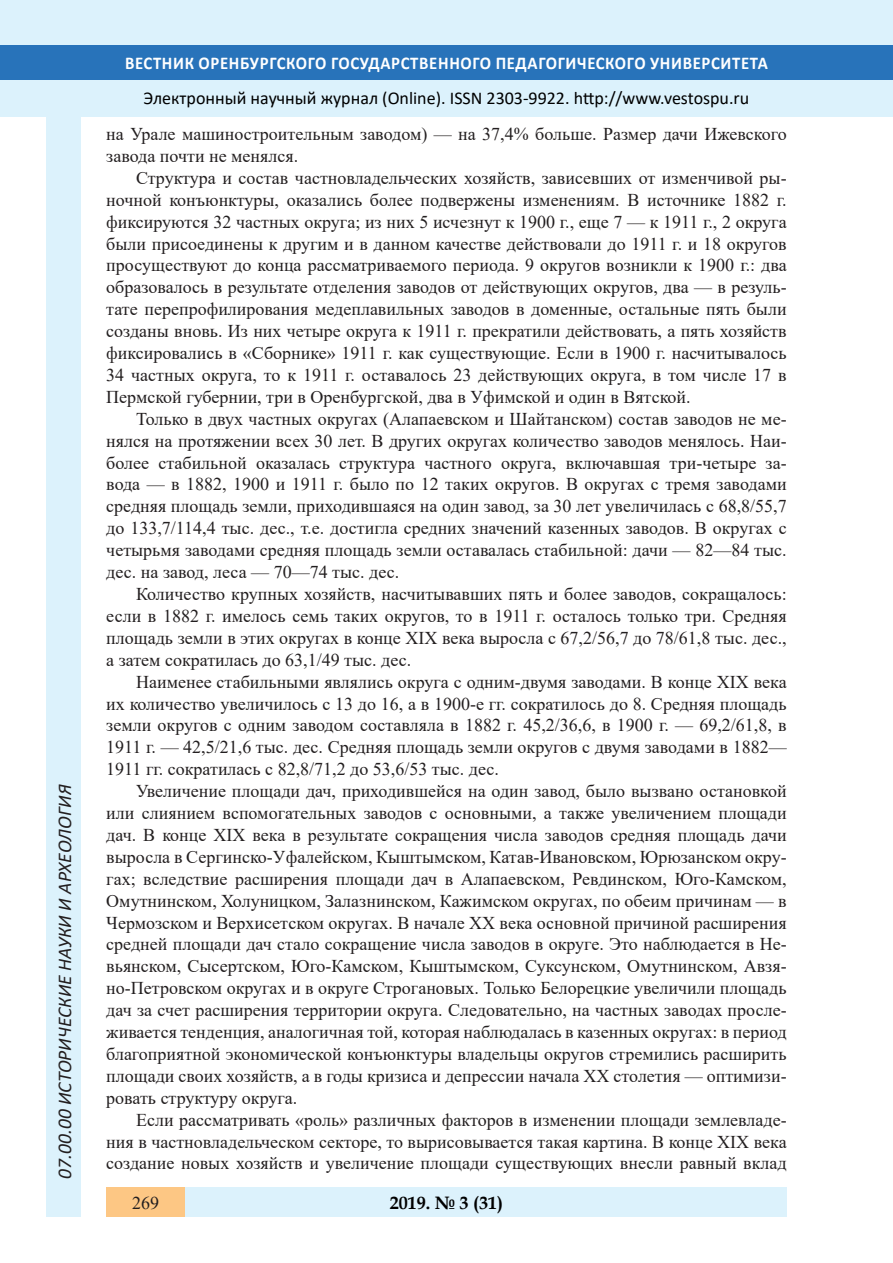
<style>
.page{position:relative;width:893px;height:1263px;background:#fff}
.page>*{position:absolute;margin:0;border:0;box-sizing:border-box;transform-origin:0 0}
.t1{font:italic 19.5px "Calibri";color:#231f20}
.Стиль2{font:18px/21.9px "Times New Roman";color:#231f20;text-align:justify}
.t2{font:18px "Calibri";color:#000}
.t3{font:700 18px "Calibri";letter-spacing:.04em;color:#fff;scale:.93 1}
.t4{font:700 18px "Book Antiqua";color:#000}
</style>
<div class="page">
<div style="left:0;top:0;width:893px;height:116px;background:#dcf2fc"></div>
<div style="left:0;top:45px;width:893px;height:34px;background:#2873ba"></div>
<div style="left:47px;top:116px;width:34px;height:1101px;background:#dcf2fc"></div>
<div style="left:106px;top:1188px;width:681px;height:29px;background:#dcf2fc"></div>
<div style="left:106px;top:1188px;width:79px;height:29px;background:#fdc784"></div>
<p class="t1" style="left:51px;top:1179px;width:395px;rotate:-90deg">07.00.00 ИСТОРИЧЕСКИЕ НАУКИ И АРХЕОЛОГИЯ</p>
<p class="t1" style="left:51px;top:1105px;width:206px;rotate:-90deg">БИОЛОГИЧЕСКИЕ НАУКИ</p>
<p class="t1" style="left:51px;top:1169px;width:11px;rotate:-90deg">3</p>
<p class="t3" style="left:125px;top:50px;width:693px">ВЕСТНИК ОРЕНБУРГСКОГО ГОСУДАРСТВЕННОГО ПЕДАГОГИЧЕСКОГО УНИВЕРСИТЕТА</p>
<p class="t2" style="left:144px;top:85px;width:607px">Электронный научный журнал (Online). ISSN 2303-9922. http://www.vestospu.ru</p>
<p class="t2" style="left:583px;top:85px;width:13px">t</p>
<p class="t2" style="left:583px;top:85px;width:13px">t</p>
<p class="Стиль2" style="left:106px;top:122px;width:682px">на Урале машиностроительным заводом) — на 37,4% больше. Размер дачи Ижевского завода почти не менялся.</p>
<p class="Стиль2" style="left:106px;top:166px;width:682px;text-indent:30px">Структура и состав частновладельческих хозяйств, зависевших от изменчивой ры&shy;ночной конъюнктуры, оказались более подвержены изменениям. В источнике 1882 г. фиксируются 32 частных округа; из них 5 исчезнут к 1900 г., еще 7 — к 1911 г., 2 округа были присоединены к другим и в данном качестве действовали до 1911 г. и 18 округов просуществуют до конца рассматриваемого периода. 9 округов возникли к 1900 г.: два образовалось в результате отделения заводов от действующих округов, два — в резуль&shy;тате перепрофилирования медеплавильных заводов в доменные, остальные пять были созданы вновь. Из них четыре округа к 1911 г. прекратили действовать, а пять хозяйств фиксировались в «Сборнике» 1911 г. как существующие. Если в 1900 г. насчитывалось 34 частных округа, то к 1911 г. оставалось 23 действующих округа, в том числе 17 в Пермской губернии, три в Оренбургской, два в Уфимской и один в Вятской.</p>
<p class="Стиль2" style="left:106px;top:407px;width:682px;text-indent:30px">Только в двух частных округах (Алапаевском и Шайтанском) состав заводов не ме&shy;нялся на протяжении всех 30 лет. В других округах количество заводов менялось. Наи&shy;более стабильной оказалась структура частного округа, включавшая три-четыре за&shy;вода — в 1882, 1900 и 1911 г. было по 12 таких округов. В округах с тремя заводами средняя площадь земли, приходившаяся на один завод, за 30 лет увеличилась с 68,8/55,7 до 133,7/114,4 тыс. дес., т.е. достигла средних значений казенных заводов. В округах с четырьмя заводами средняя площадь земли оставалась стабильной: дачи — 82—84 тыс. дес. на завод, леса — 70—74 тыс. дес.</p>
<p class="Стиль2" style="left:106px;top:582px;width:682px;text-indent:30px">Количество крупных хозяйств, насчитывавших пять и более заводов, сокращалось: если в 1882 г. имелось семь таких округов, то в 1911 г. осталось только три. Средняя площадь земли в этих округах в конце XIX века выросла с 67,2/56,7 до 78/61,8 тыс. дес., а затем сократилась до 63,1/49 тыс. дес.</p>
<p class="Стиль2" style="left:106px;top:670px;width:682px;text-indent:30px">Наименее стабильными являлись округа с одним-двумя заводами. В конце XIX века их количество увеличилось с 13 до 16, а в 1900-е гг. сократилось до 8. Средняя площадь земли округов с одним заводом составляла в 1882 г. 45,2/36,6, в 1900 г. — 69,2/61,8, в 1911 г. — 42,5/21,6 тыс. дес. Средняя площадь земли округов с двумя заводами в 1882— 1911 гг. сократилась с 82,8/71,2 до 53,6/53 тыс. дес.</p>
<p class="Стиль2" style="left:106px;top:779px;width:682px;text-indent:30px">Увеличение площади дач, приходившейся на один завод, было вызвано остановкой или слиянием вспомогательных заводов с основными, а также увеличением площади дач. В конце XIX века в результате сокращения числа заводов средняя площадь дачи выросла в Сергинско-Уфалейском, Кыштымском, Катав-Ивановском, Юрюзанском окру&shy;гах; вследствие расширения площади дач в Алапаевском, Ревдинском, Юго-Камском, Омутнинском, Холуницком, Залазнинском, Кажимском округах, по обеим причинам — в Чермозском и Верхисетском округах. В начале ХХ века основной причиной расширения средней площади дач стало сокращение числа заводов в округе. Это наблюдается в Не&shy;вьянском, Сысертском, Юго-Камском, Кыштымском, Суксунском, Омутнинском, Авзя&shy;но-Петровском округах и в округе Строгановых. Только Белорецкие увеличили площадь дач за счет расширения территории округа. Следовательно, на частных заводах просле&shy;живается тенденция, аналогичная той, которая наблюдалась в казенных округах: в период благоприятной экономической конъюнктуры владельцы округов стремились расширить площади своих хозяйств, а в годы кризиса и депрессии начала ХХ столетия — оптимизи&shy;ровать структуру округа.</p>
<p class="Стиль2" style="left:106px;top:1108px;width:682px;text-indent:30px">Если рассматривать «роль» различных факторов в изменении площади землевладе&shy;ния в частновладельческом секторе, то вырисовывается такая картина. В конце XIX века создание новых хозяйств и увеличение площади существующих внесли равный вклад</p>
<p class="t4" style="left:390px;top:1190px;width:115px">2019. № 3 (31)</p>
<p class="Стиль2" style="left:132px;top:1191px;width:28px">269</p>
<p class="t4" style="left:460px;top:1190px;width:39px">2 6</p>
<p class="t4" style="left:417px;top:1190px;width:10px">8</p>
<p class="t4" style="left:460px;top:1190px;width:39px">1 25</p>
</div>
